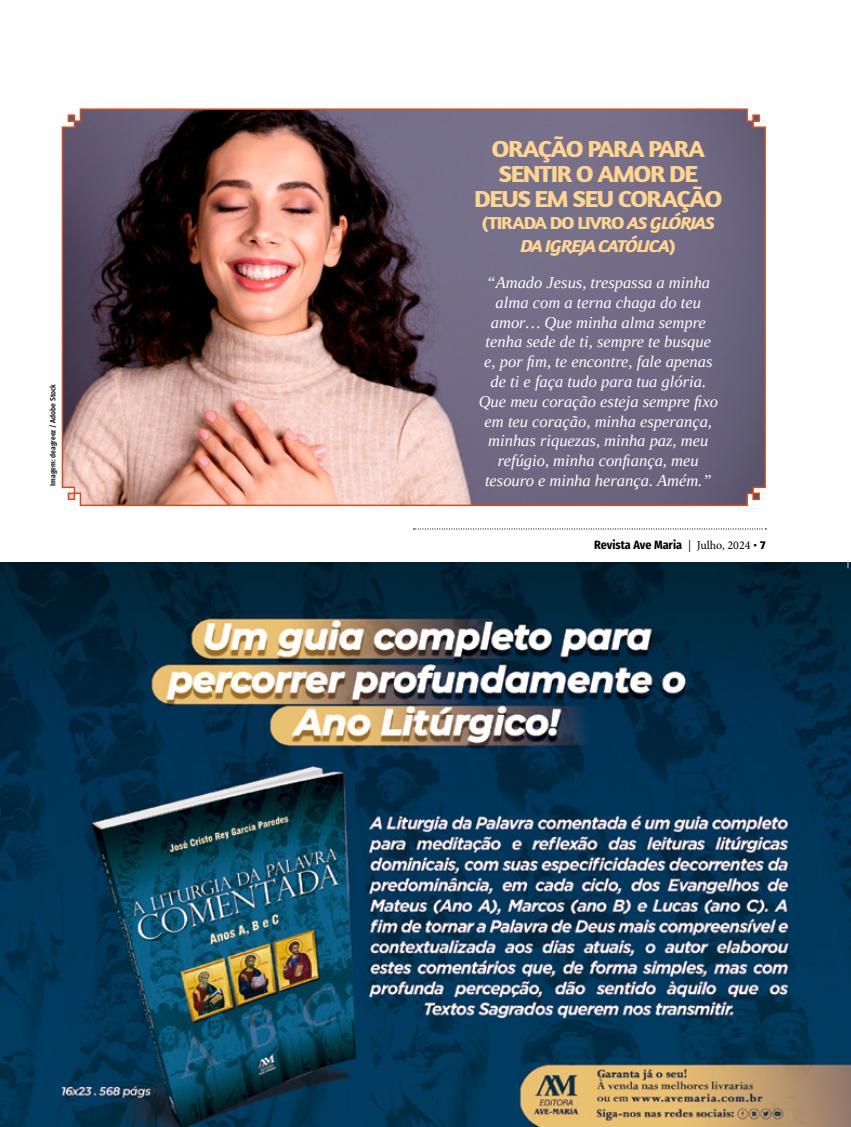
<style>
.page{position:relative;width:851px;height:1127px;background:#fff}
.page>*{position:absolute;margin:0;border:0;box-sizing:border-box;transform-origin:0 0}
.t1{font:700 23.55px/25px "Amaranth";letter-spacing:-.06em;color:#ffd58f;text-align:center;scale:1.11 1}
.t2{font:italic 700 17.7px/22.5px "Amaranth";letter-spacing:-.06em;color:#ffd58f;text-align:center;scale:1.11 1}
.t3{font:italic 16.5px/19.8px "Tinos";color:#fff;text-align:center}
.t4{font:700 12px "Fira Sans Condensed";color:#000}
.t5{font:500 7.5px "Fira Sans Condensed";color:#000}
.s1{font-style:normal}
.s2{font-family:"Minion Pro";font-weight:400}
.s3{font-family:"Amaranth"}
</style>
<div class="page">
<svg style="left:61px;top:108px;width:705px;height:399px;background:#826d77"></svg>
<img style="left:0;top:562px;width:850px;height:565px">
<svg style="left:413px;top:528px;width:353px;height:1px"></svg>
<p class="t5" style="left:47px;top:485px;width:103px;rotate:-90deg">Imagem: deagreez / Adobe Stock</p>
<h1 class="t1" style="left:474px;top:136px;width:225px">ORAÇÃO PARA PARA<br>SENTIR O AMOR DE<br>DEUS EM SEU CORAÇÃO</h1>
<p class="t2" style="left:481px;top:212px;width:212px"><span class="s1">(TIRADA DO LIVRO</span> AS GLÓRIAS<br>DA IGREJA CATÓLICA<span class="s1">)</span></p>
<p class="t3" style="left:478px;top:272px;width:241px">“Amado Jesus, trespassa a minha alma com a terna chaga do teu amor… Que minha alma sempre tenha sede de ti, sempre te busque e, por fim, te encontre, fale apenas de ti e faça tudo para tua glória.<br>Que meu coração esteja sempre fixo em teu coração, minha esperança, minhas riquezas, minha paz, meu refúgio, minha confiança, meu tesouro e minha herança. Amém.”</p>
<p class="t4" style="left:594px;top:535px;width:173px">Revista Ave Maria <span class="s2">| Julho, 2024</span> <span class="s3">• 7</span></p>
</div>
